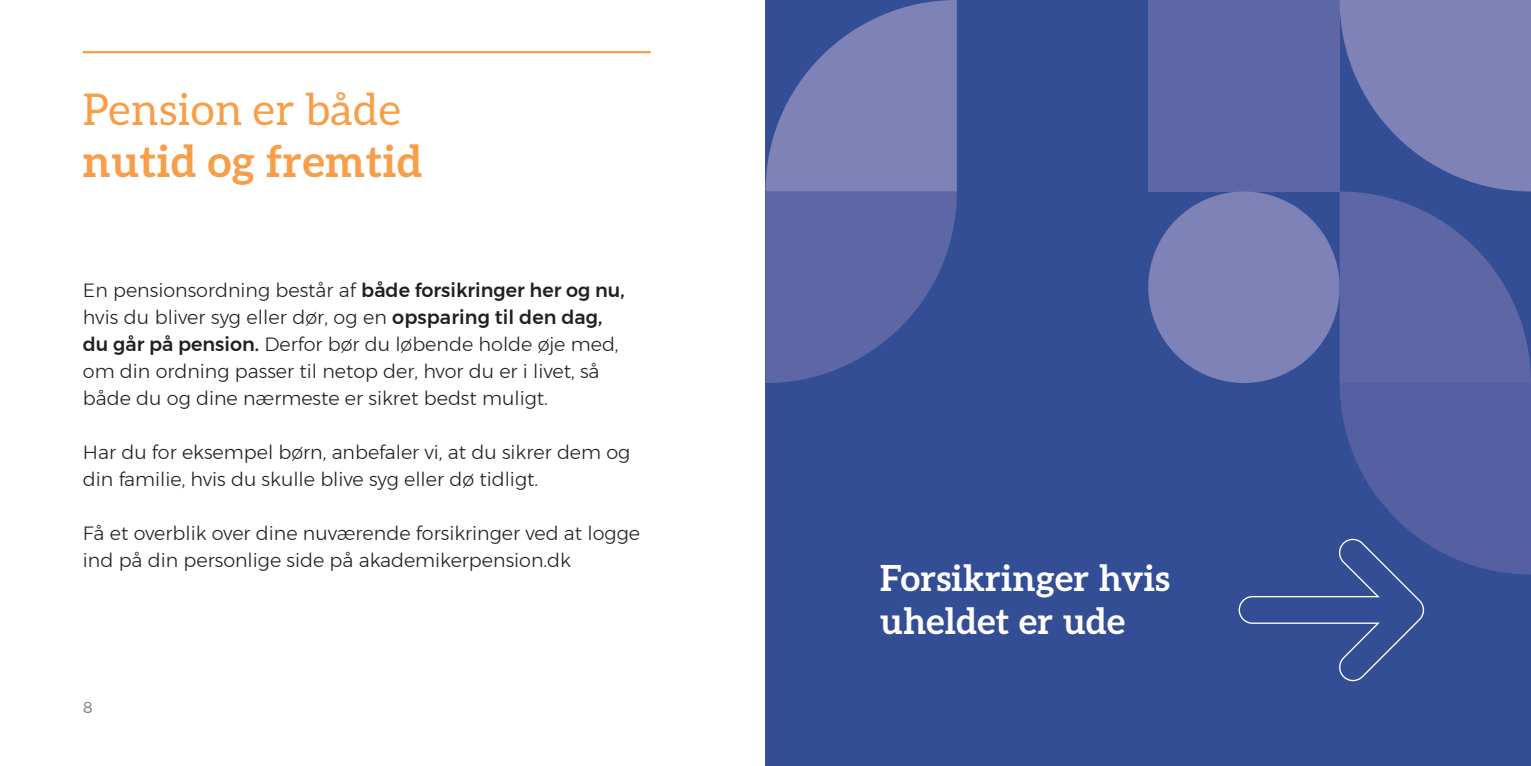
<style>
.page{position:relative;width:1531px;height:766px;background:#fff}
.page>*{position:absolute;margin:0;border:0;box-sizing:border-box;transform-origin:0 0}
.t1{font:700 43.88px "Aleo";letter-spacing:.015em;color:#f89d48}
.t2{font:43.88px "Aleo";letter-spacing:.015em;color:#f89d48}
.t3{font:700 36px/42.8px "Aleo";letter-spacing:.01em;color:#fff}
.Brød{font:300 19.12px/27px "Montserrat";color:#231f20}
.Brød-2{font:15.75px "Montserrat";color:#808285}
.s1{font-weight:500}
</style>
<div class="page">
<div style="left:765px;top:0;width:766px;height:765px;background:#344e96"></div>
<div style="left:1148px;top:0;width:191px;height:191px;background:#5d67a5"></div>
<div style="left:1148px;top:191px;width:191px;height:192px;background:#7e82b7;border-radius:50%"></div>
<svg style="left:765px;top:0;width:192px;height:383px"></svg>
<hr style="left:83px;top:51px;width:568px;height:2px;background:#f89d48">
<svg style="left:1238px;top:0;width:293px;height:682px"></svg>
<p class="t2" style="left:83px;top:84px;width:319px">Pension er både</p>
<p class="t1" style="left:83px;top:135px;width:341px">nutid og fremtid</p>
<p class="Brød" style="left:83px;top:276px;width:543px">En pensionsordning består af <span class="s1">både forsikringer her og nu, </span>hvis du bliver syg eller dør, og en <span class="s1">opsparing til den dag, du går på pension.</span> Derfor bør du løbende holde øje med, om din ordning passer til netop der, hvor du er i livet, så både du og dine nærmeste er sikret bedst muligt.</p>
<p class="Brød" style="left:83px;top:438px;width:549px">Har du for eksempel børn, anbefaler vi, at du sikrer dem og din familie, hvis du skulle blive syg eller dø tidligt.</p>
<p class="Brød" style="left:83px;top:519px;width:559px">Få et overblik over dine nuværende forsikringer ved at logge ind på din personlige side på akademikerpension.dk</p>
<p class="Brød-2" style="left:83px;top:695px;width:12px">8</p>
<p class="t3" style="left:880px;top:555px;width:291px">Forsikringer hvis uheldet er ude</p>
</div>
